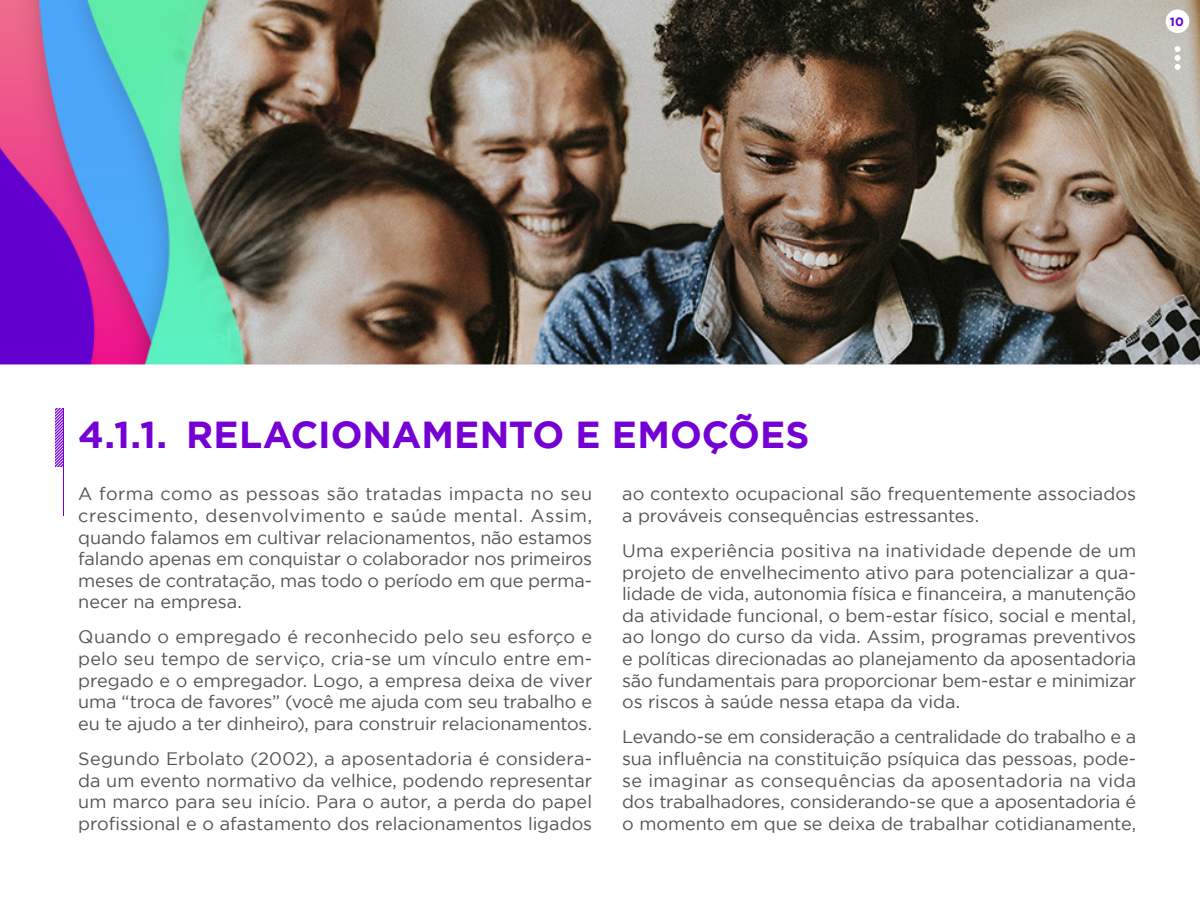
<style>
.page{position:relative;width:1200px;height:900px;background:#fff}
.page>*{position:absolute;margin:0;border:0;box-sizing:border-box;transform-origin:0 0}
.t1{font:700 37.5px "Gotham";color:#7400d4}
.t2{font:18px/21.6px "Gotham";letter-spacing:-.005em;color:#535353;text-align:justify}
.t3{font:700 12px "Gotham";color:#6300cf}
</style>
<div class="page">
<img style="left:0;top:0;width:1200px;height:516px">
<svg style="left:55px;top:408px;width:8px;height:59px"></svg>
<hr style="left:63px;top:408px;width:1px;height:107px;background:#7400d4">
<div style="left:1166px;top:9px;width:23px;height:24px;background:#fff;border-radius:50%"></div>
<svg style="left:1174px;top:46px;width:7px;height:24px"></svg>
<p class="t3" style="left:1170px;top:14px;width:16px">10</p>
<p class="t1" style="left:78px;top:414px;width:733px">4.1.1. RELACIONAMENTO E EMOÇÕES</p>
<p class="t2" style="left:78px;top:483px;width:516px">A forma como as pessoas são tratadas impacta no seu crescimento, desenvolvimento e saúde mental. Assim, quando falamos em cultivar relacionamentos, não estamos falando apenas em conquistar o colaborador nos primeiros meses de contratação, mas todo o período em que perma&shy;necer na empresa.</p>
<p class="t2" style="left:78px;top:626px;width:516px">Quando o empregado é reconhecido pelo seu esforço e pelo seu tempo de serviço, cria-se um vínculo entre em&shy;pregado e o empregador. Logo, a empresa deixa de viver uma “troca de favores” (você me ajuda com seu trabalho e eu te ajudo a ter dinheiro), para construir relacionamentos.</p>
<p class="t2" style="left:78px;top:747px;width:516px">Segundo Erbolato (2002), a aposentadoria é considera&shy;da um evento normativo da velhice, podendo representar um marco para seu início. Para o autor, a perda do papel profissional e o afastamento dos relacionamentos ligados</p>
<p class="t2" style="left:622px;top:483px;width:515px">ao contexto ocupacional são frequentemente associados a prováveis consequências estressantes.</p>
<p class="t2" style="left:622px;top:540px;width:516px">Uma experiência positiva na inatividade depende de um projeto de envelhecimento ativo para potencializar a qua&shy;lidade de vida, autonomia física e financeira, a manutenção da atividade funcional, o bem-estar físico, social e mental, ao longo do curso da vida. Assim, programas preventivos e políticas direcionadas ao planejamento da aposentadoria são fundamentais para proporcionar bem-estar e minimizar os riscos à saúde nessa etapa da vida.</p>
<p class="t2" style="left:622px;top:726px;width:516px;text-align:left">Levando-se em consideração a centralidade do trabalho e a sua influência na constituição psíquica das pessoas, pode&shy;se imaginar as consequências da aposentadoria na vida dos trabalhadores, considerando-se que a aposentadoria é o momento em que se deixa de trabalhar cotidianamente,</p>
</div>
